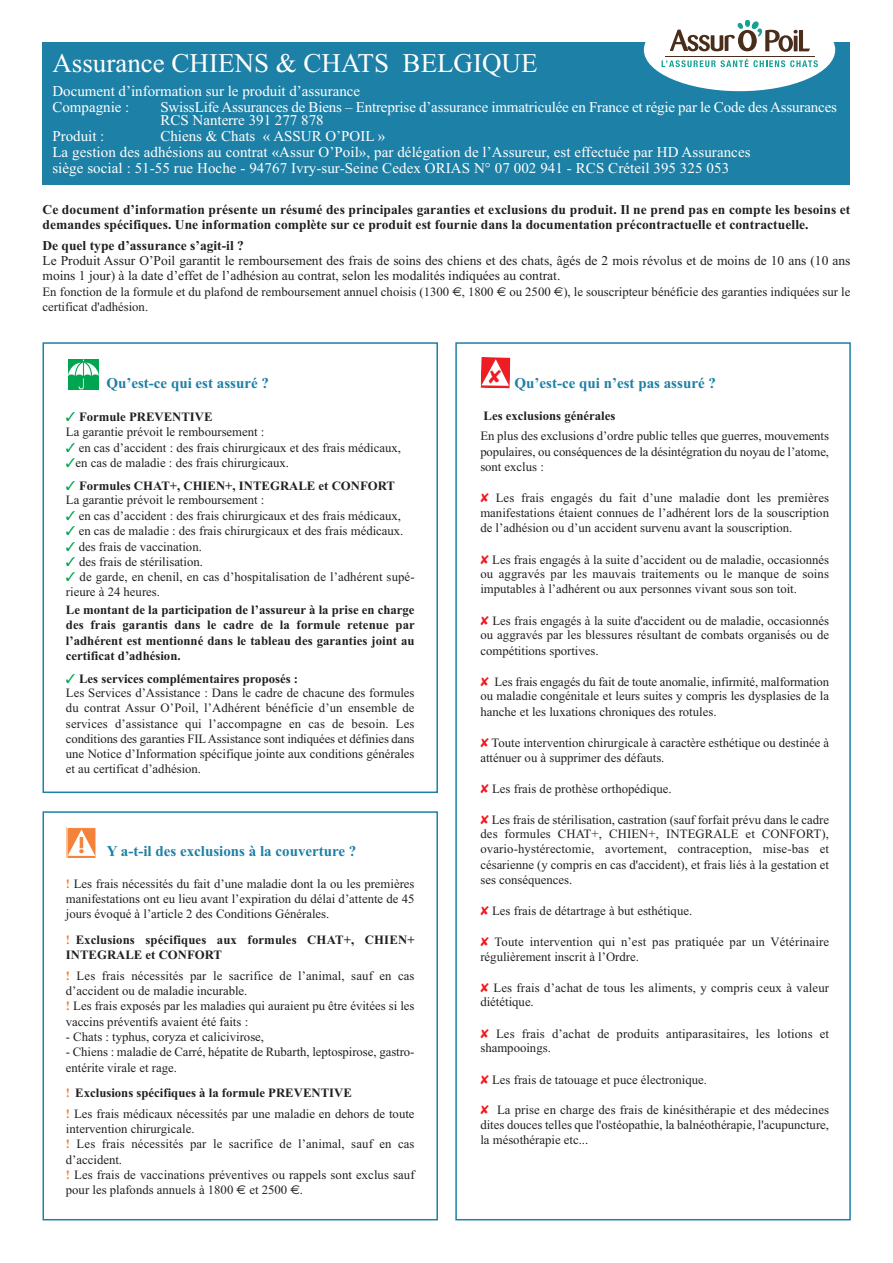
<style>
.page{position:relative;width:893px;height:1263px;background:#fff}
.page>*{position:absolute;margin:0;border:0;box-sizing:border-box;transform-origin:0 0}
.t1{font:27px "Times New Roman";color:#fff}
.t2{font:15px/15.9px "Times New Roman";color:#fff}
.t3{font:700 15px "Times New Roman";color:#1d80a6}
.t4{font:700 13.5px/15px "Times New Roman";letter-spacing:.005em;color:#231f20}
.t5{font:13.5px/15px "Times New Roman";color:#231f20}
.t6{font:12.75px/15.3px "Times New Roman";color:#231f20}
.t7{font:700 12.75px/15.3px "Times New Roman";color:#231f20}
.s1{font-family:"Euro Sans"}
.s2{color:#00a54f}
.s3{font-weight:700}
.s4{font-weight:400}
.s5{font-weight:700;color:#f48238}
.s6{color:#f48238}
.s7{color:#ee1d23}
</style>
<div class="page">
<div style="left:43px;top:811px;width:395px;height:409px;border:2px solid #1d80a6"></div>
<div style="left:43px;top:342px;width:395px;height:451px;border:2px solid #1d80a6"></div>
<svg style="left:68px;top:359px;width:31px;height:31px"></svg>
<img style="left:69px;top:359px;width:30px;height:30px">
<div style="left:455px;top:342px;width:396px;height:878px;border:2px solid #1d80a6"></div>
<div style="left:43px;top:43px;width:807px;height:142px;background:#1d80a6"></div>
<div style="left:65px;top:827px;width:32px;height:34px;background:linear-gradient(to right,#fff,#fff)"></div>
<div style="left:644px;top:8px;width:191px;height:83px;background:#fff;border-radius:50%"></div>
<hr style="left:665px;top:56px;width:149px;height:1px;background:#4a2d1b">
<svg style="left:670px;top:20px;width:140px;height:32px"></svg>
<svg style="left:662px;top:59px;width:156px;height:8px"></svg>
<svg style="left:481px;top:357px;width:29px;height:31px"></svg>
<svg style="left:67px;top:827px;width:29px;height:31px"></svg>
<h1 class="t1" style="left:52px;top:47px;width:487px">Assurance CHIENS &amp; CHATS BELGIQUE</h1>
<p class="t2" style="left:52px;top:83px;width:309px">Document d’information sur le produit d’assurance<br>Compagnie :</p>
<p class="t2" style="left:160px;top:100px;width:678px;line-height:13.8px">SwissLife Assurances de Biens – Entreprise d’assurance immatriculée en France et régie par le Code des Assurances<br>RCS Nanterre 391 277 878</p>
<p class="t2" style="left:52px;top:128px;width:54px">Produit :</p>
<p class="t2" style="left:52px;top:128px;width:700px;text-indent:108px">Chiens &amp; Chats « ASSUR O’POIL »<br>La gestion des adhésions au contrat «Assur O’Poil», par délégation de l’Assureur, est effectuée par HD Assurances siège social : 51-55 rue Hoche - 94767 Ivry-sur-Seine Cedex ORIAS N° 07 002 941 - RCS Créteil 395 325 053</p>
<p class="t4" style="left:43px;top:201px;width:809px">Ce document d’information présente un résumé des principales garanties et exclusions du produit. Il ne prend pas en compte les besoins et demandes spécifiques. Une information complète sur ce produit est fournie dans la documentation précontractuelle et contractuelle.</p>
<p class="t4" style="left:43px;top:238px;width:203px">De quel type d’assurance s’agit-il ?</p>
<p class="t5" style="left:43px;top:253px;width:809px">Le Produit Assur O’Poil garantit le remboursement des frais de soins des chiens et des chats, âgés de 2 mois révolus et de moins de 10 ans (10 ans moins 1 jour) à la date d’effet de l’adhésion au contrat, selon les modalités indiquées au contrat.</p>
<p class="t6" style="left:43px;top:284px;width:809px">En fonction de la formule et du plafond de remboursement annuel choisis (1300 <span class="s1">€</span>, 1800 <span class="s1">€</span> ou 2500 <span class="s1">€</span>), le souscripteur bénéficie des garanties indiquées sur le certificat d'adhésion.</p>
<p class="t3" style="left:106px;top:374px;width:164px">Qu’est-ce qui est assuré ?</p>
<p class="t6" style="left:66px;top:410px;width:200px;line-height:14.4px"><span class="s2">✓</span> <span class="s3">Formule PREVENTIVE<br></span>La garantie prévoit le remboursement :</p>
<p class="t6" style="left:66px;top:440px;width:337px"><span class="s2">✓</span> en cas d’accident : des frais chirurgicaux et des frais médicaux,</p>
<p class="t6" style="left:66px;top:455px;width:225px"><span class="s2">✓</span>en cas de maladie : des frais chirurgicaux.</p>
<p class="t7" style="left:66px;top:478px;width:331px;line-height:14.4px"><span class="s2">✓</span> Formules CHAT+, CHIEN+, INTEGRALE et CONFORT<br><span class="s4">La garantie prévoit le remboursement :</span></p>
<p class="t6" style="left:66px;top:508px;width:337px"><span class="s2">✓</span> en cas d’accident : des frais chirurgicaux et des frais médicaux,</p>
<p class="t6" style="left:66px;top:523px;width:339px"><span class="s2">✓</span> en cas de maladie : des frais chirurgicaux et des frais médicaux.</p>
<p class="t6" style="left:66px;top:539px;width:138px"><span class="s2">✓</span> des frais de vaccination.</p>
<p class="t6" style="left:66px;top:554px;width:139px"><span class="s2">✓</span> des frais de stérilisation.</p>
<p class="t6" style="left:66px;top:570px;width:350px;line-height:14.4px"><span class="s2">✓</span> de garde, en chenil, en cas d’hospitalisation de l’adhérent supé&shy;rieure à 24 heures.</p>
<p class="t7" style="left:66px;top:602px;width:350px;text-align:justify">Le montant de la participation de l’assureur à la prise en charge des frais garantis dans le cadre de la formule retenue par l’adhérent est mentionné dans le tableau des garanties joint au certificat d’adhésion.</p>
<p class="t6" style="left:66px;top:670px;width:350px"><span class="s2">✓</span> <span class="s3">Les services complémentaires proposés :<br></span>Les Services d’Assistance : Dans le cadre de chacune des formules du contrat Assur O’Poil, l’Adhérent bénéficie d’un ensemble de services d’assistance qui l’accompagne en cas de besoin. Les conditions des garanties FILAssistance sont indiquées et définies dans une Notice d’Information spécifique jointe aux conditions générales et au certificat d’adhésion.</p>
<p class="t3" style="left:107px;top:842px;width:251px">Y a-t-il des exclusions à la couverture ?</p>
<p class="t6" style="left:66px;top:875px;width:350px;text-align:justify"><span class="s5">!</span> Les frais nécessités du fait d’une maladie dont la ou les premières manifestations ont eu lieu avant l’expiration du délai d’attente de 45 jours évoqué à l’article 2 des Conditions Générales.</p>
<p class="t7" style="left:66px;top:932px;width:350px"><span class="s6">!</span> Exclusions spécifiques aux formules CHAT+, CHIEN+<br>INTEGRALE et CONFORT</p>
<p class="t6" style="left:66px;top:968px;width:350px"><span class="s5">!</span> Les frais nécessités par le sacrifice de l’animal, sauf en cas d’accident ou de maladie incurable.<br><span class="s5">!</span> Les frais exposés par les maladies qui auraient pu être évitées si les vaccins préventifs avaient été faits :</p>
<p class="t6" style="left:66px;top:1029px;width:200px">- Chats : typhus, coryza et calicivirose,</p>
<p class="t6" style="left:66px;top:1044px;width:350px">- Chiens : maladie de Carré, hépatite de Rubarth, leptospirose, gastro&shy;entérite virale et rage.</p>
<p class="t6" style="left:66px;top:1083px;width:350px;line-height:20.2px"><span class="s5">!</span> <span class="s3">Exclusions spécifiques à la formule PREVENTIVE<br></span><span class="s5">!</span> Les frais médicaux nécessités par une maladie en dehors de toute</p>
<p class="t6" style="left:66px;top:1121px;width:350px">intervention chirurgicale.<br><span class="s5">!</span> Les frais nécessités par le sacrifice de l’animal, sauf en cas d’accident.<br><span class="s5">!</span> Les frais de vaccinations préventives ou rappels sont exclus sauf pour les plafonds annuels à 1800 <span class="s1">€</span> et 2500 <span class="s1">€</span>.</p>
<p class="t3" style="left:515px;top:374px;width:203px">Qu’est-ce qui n’est pas assuré ?</p>
<p class="t7" style="left:484px;top:408px;width:133px">Les exclusions générales</p>
<p class="t6" style="left:480px;top:428px;width:350px;text-align:justify">En plus des exclusions d’ordre public telles que guerres, mouvements populaires, ou conséquences de la désintégration du noyau de l’atome, sont exclus :</p>
<p class="t6" style="left:480px;top:490px;width:350px;line-height:14.9px;text-align:justify"><span class="s7">✘</span> Les frais engagés du fait d’une maladie dont les premières manifestations étaient connues de l’adhérent lors de la souscription de l’adhésion ou d’un accident survenu avant la souscription.</p>
<p class="t6" style="left:480px;top:552px;width:350px;line-height:14.9px;text-align:justify"><span class="s7">✘</span> Les frais engagés à la suite d’accident ou de maladie, occasionnés ou aggravés par les mauvais traitements ou le manque de soins imputables à l’adhérent ou aux personnes vivant sous son toit.</p>
<p class="t6" style="left:480px;top:613px;width:350px;line-height:14.9px;text-align:justify"><span class="s7">✘</span> Les frais engagés à la suite d'accident ou de maladie, occasionnés ou aggravés par les blessures résultant de combats organisés ou de compétitions sportives.</p>
<p class="t6" style="left:480px;top:674px;width:350px;line-height:14.9px;text-align:justify"><span class="s7">✘</span> Les frais engagés du fait de toute anomalie, infirmité, malformation ou maladie congénitale et leurs suites y compris les dysplasies de la hanche et les luxations chroniques des rotules.</p>
<p class="t6" style="left:480px;top:735px;width:350px;line-height:14.4px"><span class="s7">✘</span> Toute intervention chirurgicale à caractère esthétique ou destinée à atténuer ou à supprimer des défauts.</p>
<p class="t6" style="left:480px;top:781px;width:193px"><span class="s7">✘</span> Les frais de prothèse orthopédique.</p>
<p class="t6" style="left:480px;top:812px;width:350px;text-align:justify"><span class="s7">✘</span> Les frais de stérilisation, castration (sauf forfait prévu dans le cadre des formules CHAT+, CHIEN+, INTEGRALE et CONFORT), ovario-hystérectomie, avortement, contraception, mise-bas et césarienne (y compris en cas d'accident), et frais liés à la gestation et ses conséquences.</p>
<p class="t6" style="left:480px;top:903px;width:213px"><span class="s7">✘</span> Les frais de détartrage à but esthétique.</p>
<p class="t6" style="left:480px;top:934px;width:350px;line-height:14.4px"><span class="s7">✘</span> Toute intervention qui n’est pas pratiquée par un Vétérinaire régulièrement inscrit à l’Ordre.</p>
<p class="t6" style="left:480px;top:980px;width:350px;line-height:14.4px"><span class="s7">✘</span> Les frais d’achat de tous les aliments, y compris ceux à valeur diététique.</p>
<p class="t6" style="left:480px;top:1026px;width:350px;line-height:14.4px"><span class="s7">✘</span> Les frais d’achat de produits antiparasitaires, les lotions et shampooings.</p>
<p class="t6" style="left:480px;top:1072px;width:228px"><span class="s7">✘</span> Les frais de tatouage et puce électronique.</p>
<p class="t6" style="left:480px;top:1102px;width:350px;line-height:14.9px;text-align:justify"><span class="s7">✘</span> La prise en charge des frais de kinésithérapie et des médecines dites douces telles que l'ostéopathie, la balnéothérapie, l'acupuncture, la mésothérapie etc...</p>
</div>
